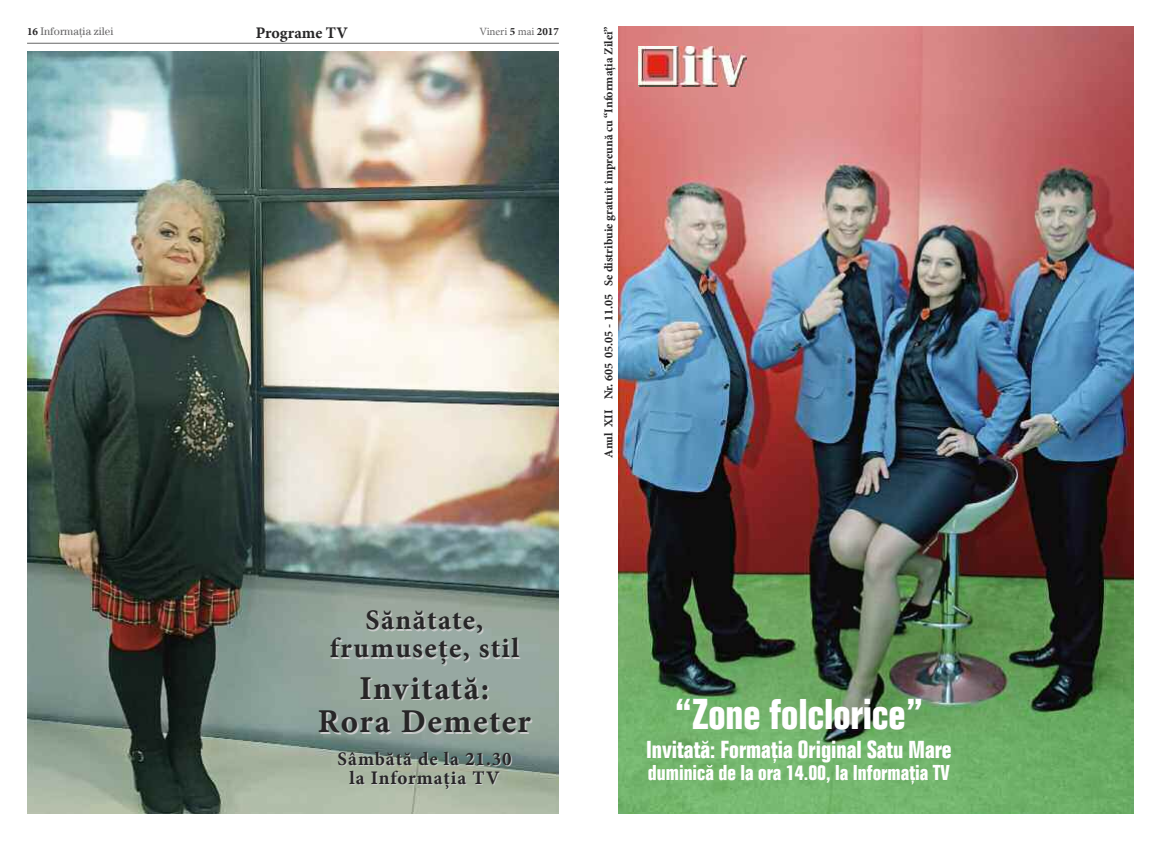
<style>
.page{position:relative;width:1163px;height:844px;background:#fff}
.page>*{position:absolute;margin:0;border:0;box-sizing:border-box;transform-origin:0 0}
.t1{font:condensed 42px "IZ BC Folio";color:#fff}
.t2{font:33px/33px "IZ Minion Pro Bold";letter-spacing:.045em;color:#272627;text-align:center}
.t3{font:28px/28px "IZ Minion Pro Bold";letter-spacing:.05em;color:#272627;text-align:center}
.t4{font:condensed 24px "IZ BC Folio";color:#fff}
.t5{font:condensed 21px "IZ BC Folio";color:#fff}
.t6{font:19px/19px "IZ Minion Pro Bold";letter-spacing:.05em;color:#272627;text-align:center}
.t7{font:16px "IZ Minion Pro Bold";letter-spacing:.005em;color:#272627}
.t8{font:12px "IZ Minion Pro Bold";color:#272627}
.t9{font:11px "IZ Century Std Book";color:#686768}
.t10{font:11px "IZ Minion Pro Regular";letter-spacing:-.005em;color:#686768}
.s1{font-family:"IZ Minion Pro Bold";color:#272627}
</style>
<div class="page">
<hr style="left:27px;top:43px;width:532px;height:1px;background:#686768">
<img style="left:618px;top:27px;width:515px;height:786px">
<img style="left:27px;top:51px;width:532px;height:762px">
<img style="left:638px;top:46px;width:108px;height:40px">
<p class="t9" style="left:27px;top:27px;width:88px"><span class="s1">16</span> Informa\ia zilei</p>
<h3 class="t7" style="left:256px;top:27px;width:94px">Programe TV</h3>
<p class="t10" style="left:479px;top:27px;width:81px">vineri <span class="s1">5</span> mai <span class="s1">2017</span></p>
<p class="t8" style="left:603px;top:457px;width:432px;rotate:-90deg">Anul XII Nr. 605 05.05 - 11.05 Se distribuie gratuit `mpreun[ cu “Informa\ia Zilei”</p>
<h3 class="t3" style="left:330px;top:608px;width:191px">S[n[tate, frumuse\e, stil</h3>
<h2 class="t2" style="left:318px;top:674px;width:215px">Invitat[&lt;<br>Rora Demeter</h2>
<h3 class="t6" style="left:337px;top:750px;width:175px">S]mb[t[ de la 21.30 la Informa\ia TV</h3>
<h1 class="t1" style="left:675px;top:698px;width:249px">“Zone folclorice”</h1>
<h3 class="t4" style="left:646px;top:740px;width:307px">Invitat[&lt; Forma\ia Original Satu Mare</h3>
<h3 class="t5" style="left:647px;top:764px;width:303px">duminic[ de la ora 14.00, la Informa\ia TV</h3>
</div>
